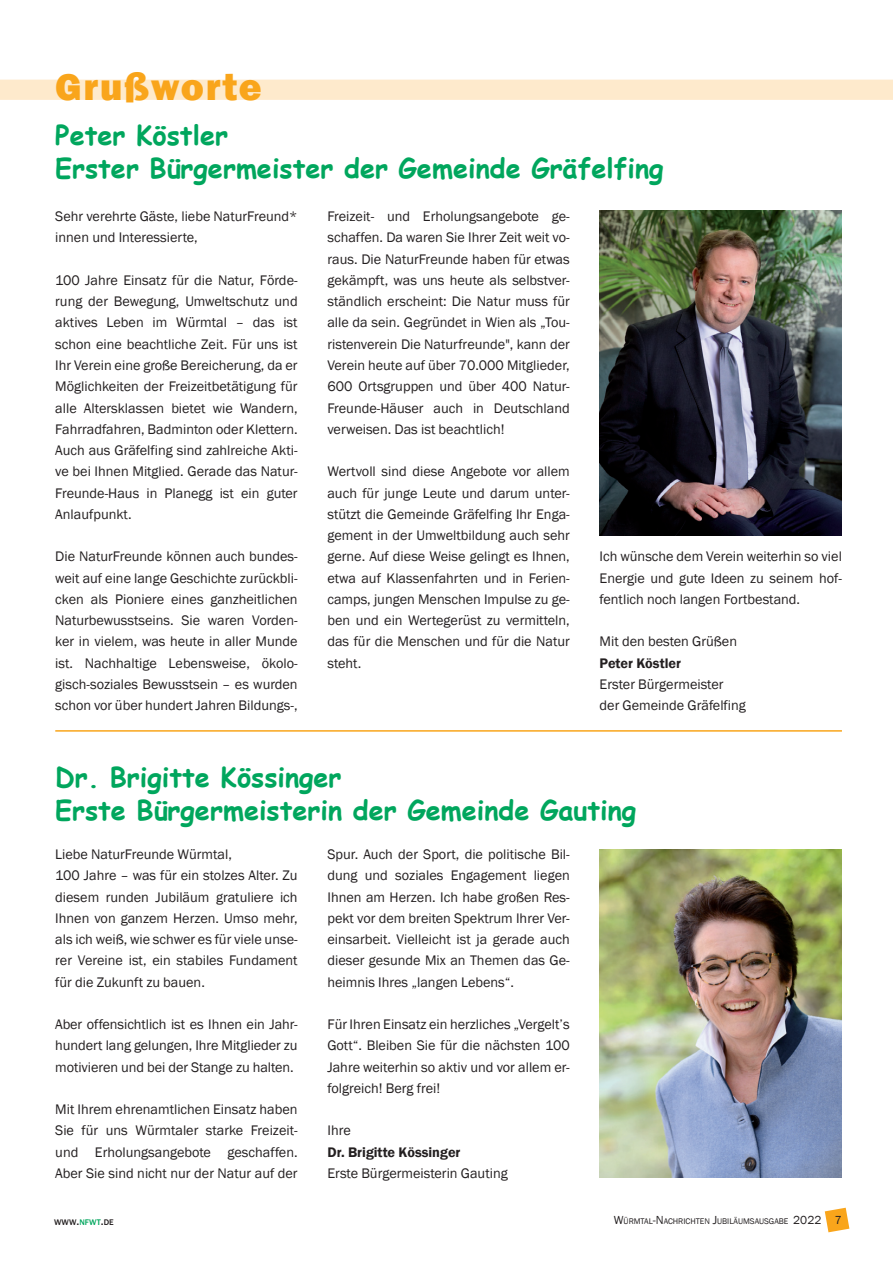
<style>
.page{position:relative;width:893px;height:1263px;background:#fff}
.page>*{position:absolute;margin:0;border:0;box-sizing:border-box;transform-origin:0 0}
.t1{font:800 39px "Franklin Gothic";letter-spacing:.04em;color:#f9a51b}
.t2{font:700 27px/33px "Comic Sans MS";color:#00a65d}
.t3{font:14.25px/21.3px "Franklin Gothic";color:#231f20;text-align:justify}
.t4{font:600 14.25px "Franklin Gothic";color:#231f20}
.t5{font:8.4px "Franklin Gothic";color:#231f20}
.t6{font:500 8.4px "Franklin Gothic";color:#231f20}
.s1{font-size:12px}
.s2{color:#00a65d}
</style>
<div class="page">
<svg style="left:825px;top:1208px;width:24px;height:24px"></svg>
<div style="left:0;top:80px;width:893px;height:20px;background:#feeacc"></div>
<img style="left:600px;top:210px;width:242px;height:326px">
<img style="left:600px;top:849px;width:242px;height:329px">
<hr style="left:55px;top:730px;width:787px;height:2px;background:#f9a51b">
<h1 class="t1" style="left:55px;top:61px;width:208px">Grußworte</h1>
<h2 class="t2" style="left:55px;top:118px;width:610px">Peter Köstler<br>Erster Bürgermeister der Gemeinde Gräfelfing</h2>
<p class="t3" style="left:55px;top:206px;width:244px">Sehr verehrte Gäste, liebe NaturFreund* innen und Interessierte,</p>
<p class="t3" style="left:55px;top:270px;width:244px">100 Jahre Einsatz für die Natur, Förde&shy;rung der Bewegung, Umweltschutz und aktives Leben im Würmtal – das ist schon eine beachtliche Zeit. Für uns ist Ihr Verein eine große Bereicherung, da er Möglichkeiten der Freizeitbetätigung für alle Altersklassen bietet wie Wandern, Fahrradfahren, Badminton oder Klettern.<br>Auch aus Gräfelfing sind zahlreiche Akti&shy;ve bei Ihnen Mitglied. Gerade das Natur-Freunde-Haus in Planegg ist ein guter Anlaufpunkt.</p>
<p class="t3" style="left:55px;top:546px;width:244px">Die NaturFreunde können auch bundes&shy;weit auf eine lange Geschichte zurückbli&shy;cken als Pioniere eines ganzheitlichen Naturbewusstseins. Sie waren Vorden&shy;ker in vielem, was heute in aller Munde ist. Nachhaltige Lebensweise, ökolo&shy;gisch-soziales Bewusstsein – es wurden schon vor über hundert Jahren Bildungs-,</p>
<p class="t3" style="left:327px;top:206px;width:244px">Freizeit- und Erholungsangebote ge&shy;schaffen. Da waren Sie Ihrer Zeit weit vo&shy;raus. Die NaturFreunde haben für etwas gekämpft, was uns heute als selbstver&shy;ständlich erscheint: Die Natur muss für alle da sein. Gegründet in Wien als „Tou&shy;ristenverein Die Naturfreunde", kann der Verein heute auf über 70.000 Mitglieder, 600 Ortsgruppen und über 400 Natur-Freunde-Häuser auch in Deutschland verweisen. Das ist beachtlich!</p>
<p class="t3" style="left:327px;top:461px;width:244px">Wertvoll sind diese Angebote vor allem auch für junge Leute und darum unter&shy;stützt die Gemeinde Gräfelfing Ihr Enga&shy;gement in der Umweltbildung auch sehr gerne. Auf diese Weise gelingt es Ihnen, etwa auf Klassenfahrten und in Ferien&shy;camps, jungen Menschen Impulse zu ge&shy;ben und ein Wertegerüst zu vermitteln, das für die Menschen und für die Natur steht.</p>
<p class="t3" style="left:600px;top:546px;width:244px">Ich wünsche dem Verein weiterhin so viel Energie und gute Ideen zu seinem hof&shy;fentlich noch langen Fortbestand.</p>
<p class="t3" style="left:600px;top:631px;width:139px">Mit den besten Grüßen</p>
<p class="t4" style="left:600px;top:654px;width:83px">Peter Köstler</p>
<p class="t3" style="left:600px;top:674px;width:148px">Erster Bürgermeister der Gemeinde Gräfelfing</p>
<h2 class="t2" style="left:55px;top:760px;width:582px">Dr. Brigitte Kössinger<br>Erste Bürgermeisterin der Gemeinde Gauting</h2>
<p class="t3" style="left:55px;top:844px;width:244px;text-align:left">Liebe NaturFreunde Würmtal,<br>100 Jahre – was für ein stolzes Alter. Zu diesem runden Jubiläum gratuliere ich Ihnen von ganzem Herzen. Umso mehr, als ich weiß, wie schwer es für viele unse&shy;rer Vereine ist, ein stabiles Fundament für die Zukunft zu bauen.</p>
<p class="t3" style="left:55px;top:1014px;width:244px">Aber offensichtlich ist es Ihnen ein Jahr&shy;hundert lang gelungen, Ihre Mitglieder zu motivieren und bei der Stange zu halten.</p>
<p class="t3" style="left:55px;top:1099px;width:244px">Mit Ihrem ehrenamtlichen Einsatz haben Sie für uns Würmtaler starke Freizeit&shy;und Erholungsangebote geschaffen.<br>Aber Sie sind nicht nur der Natur auf der</p>
<p class="t3" style="left:327px;top:844px;width:244px">Spur. Auch der Sport, die politische Bil&shy;dung und soziales Engagement liegen Ihnen am Herzen. Ich habe großen Res&shy;pekt vor dem breiten Spektrum Ihrer Ver&shy;einsarbeit. Vielleicht ist ja gerade auch dieser gesunde Mix an Themen das Ge&shy;heimnis Ihres „langen Lebens“.</p>
<p class="t3" style="left:327px;top:1014px;width:244px">Für Ihren Einsatz ein herzliches „Vergelt’s Gott“. Bleiben Sie für die nächsten 100<br>Jahre weiterhin so aktiv und vor allem er&shy;folgreich! Berg frei!</p>
<p class="t3" style="left:327px;top:1120px;width:25px">Ihre</p>
<p class="t4" style="left:327px;top:1143px;width:135px">Dr. Brigitte Kössinger</p>
<p class="t3" style="left:327px;top:1163px;width:182px">Erste Bürgermeisterin Gauting</p>
<p class="t6" style="left:54px;top:1216px;width:61px">WWW<span class="s1">.</span><span class="s2">NFWT</span><span class="s1">.</span>DE</p>
<p class="t5" style="left:614px;top:1216px;width:230px"><span class="s1">W</span>ÜRMTAL<span class="s1">-N</span>ACHRICHTEN <span class="s1">J</span>UBILÄUMSAUSGABE <span class="s1">2022</span> <span class="s1">7</span></p>
</div>
